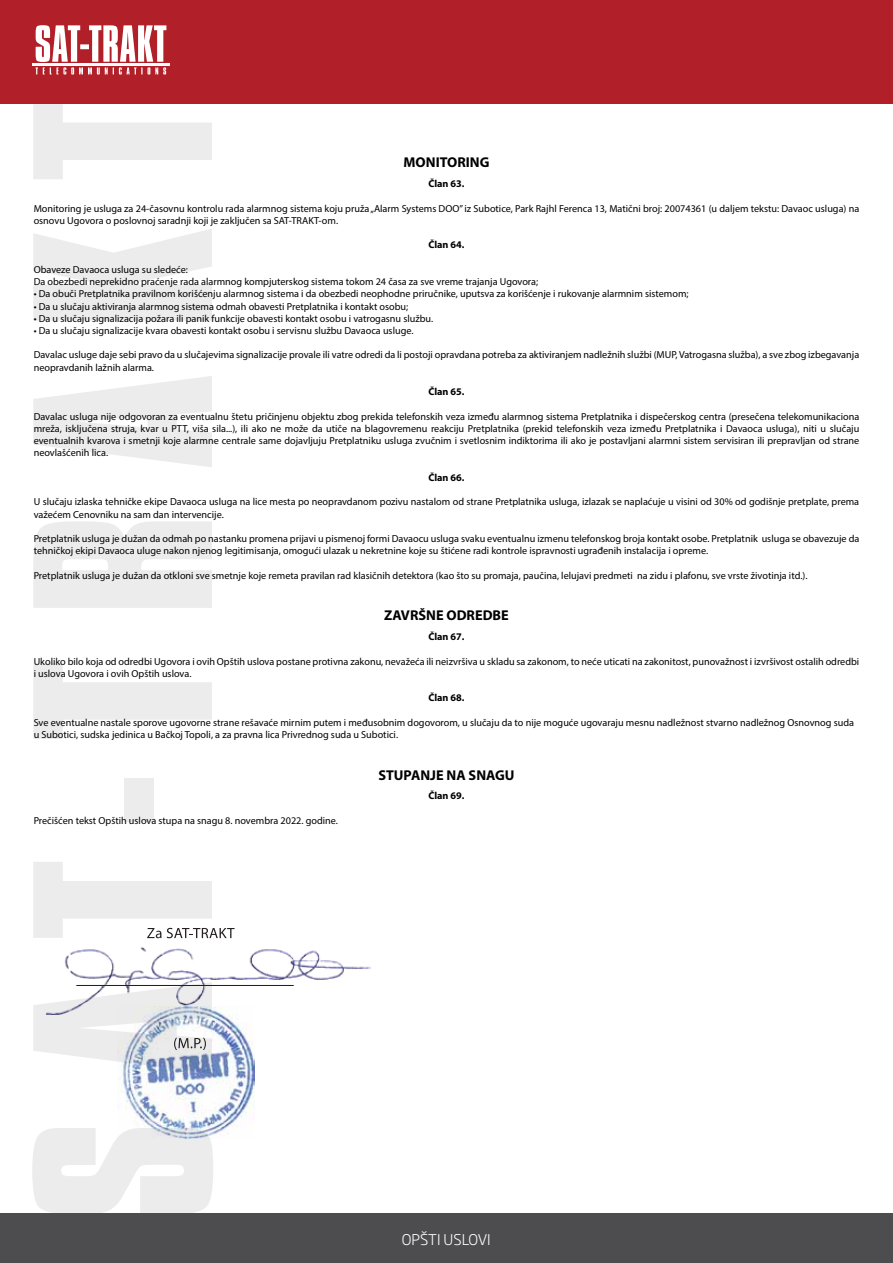
<style>
.page{position:relative;width:893px;height:1263px;background:#fff}
.page>*{position:absolute;margin:0;border:0;box-sizing:border-box;transform-origin:0 0}
.t1{font:300 14.55px "Soho Gothic Pro";color:#fff}
.t2{font:700 14.25px "Myriad Pro";color:#000}
.t3{font:10.2px/12.3px "Myriad Pro";color:#000}
.t4{font:700 10.2px "Myriad Pro";color:#000}
</style>
<div class="page">
<svg style="left:32px;top:1128px;width:181px;height:86px"></svg>
<div style="left:124px;top:779px;width:30px;height:43px;background:#ececed"></div>
<svg style="left:33px;top:663px;width:179px;height:76px"></svg>
<svg style="left:33px;top:521px;width:179px;height:87px"></svg>
<svg style="left:33px;top:376px;width:179px;height:91px"></svg>
<svg style="left:33px;top:229px;width:179px;height:92px"></svg>
<svg style="left:33px;top:103px;width:179px;height:76px"></svg>
<div style="left:0;top:0;width:893px;height:103px;background:#b12028"></div>
<hr style="left:33px;top:63px;width:137px;height:3px;background:#fff">
<svg style="left:35px;top:25px;width:131px;height:49px"></svg>
<div style="left:0;top:1214px;width:893px;height:49px;background:#4d4d4f"></div>
<svg style="left:33px;top:862px;width:202px;height:76px"></svg>
<svg style="left:33px;top:1004px;width:85px;height:58px"></svg>
<img style="left:118px;top:1015px;width:137px;height:123px">
<img style="left:45px;top:947px;width:325px;height:68px">
<hr style="left:76px;top:985px;width:218px;height:1px;background:#1e1b1c">
<h2 class="t2" style="left:404px;top:153px;width:87px">MONITORING</h2>
<p class="t4" style="left:428px;top:177px;width:38px">Član 63.</p>
<p class="t3" style="left:34px;top:202px;width:827px">Monitoring je usluga za 24-časovnu kontrolu rada alarmnog sistema koju pruža „Alarm Systems DOO” iz Subotice, Park Rajhl Ferenca 13, Matični broj: 20074361 (u daljem tekstu: Davaoc usluga) na osnovu Ugovora o poslovnoj saradnji koji je zaključen sa SAT-TRAKT-om.</p>
<p class="t4" style="left:428px;top:238px;width:38px">Član 64.</p>
<p class="t3" style="left:34px;top:263px;width:506px">Obaveze Davaoca usluga su sledeće:<br>Da obezbedi neprekidno praćenje rada alarmnog kompjuterskog sistema tokom 24 časa za sve vreme trajanja Ugovora;</p>
<p class="t3" style="left:34px;top:288px;width:656px">• Da obuči Pretplatnika pravilnom korišćenju alarmnog sistema i da obezbedi neophodne priručnike, uputsva za korišćenje i rukovanje alarmnim sistemom;</p>
<p class="t3" style="left:34px;top:300px;width:376px">• Da u slučaju aktiviranja alarmnog sistema odmah obavesti Pretplatnika i kontakt osobu;</p>
<p class="t3" style="left:34px;top:312px;width:401px">• Da u slučaju signalizacija požara ili panik funkcije obavesti kontakt osobu i vatrogasnu službu.</p>
<p class="t3" style="left:34px;top:324px;width:381px">• Da u slučaju signalizacije kvara obavesti kontakt osobu i servisnu službu Davaoca usluge.</p>
<p class="t3" style="left:34px;top:349px;width:827px">Davalac usluge daje sebi pravo da u slučajevima signalizacije provale ili vatre odredi da li postoji opravdana potreba za aktiviranjem nadležnih službi (MUP, Vatrogasna služba), a sve zbog izbegavanja neopravdanih lažnih alarma.</p>
<p class="t4" style="left:428px;top:385px;width:38px">Član 65.</p>
<p class="t3" style="left:34px;top:410px;width:827px;text-align:justify">Davalac usluga nije odgovoran za eventualnu štetu pričinjenu objektu zbog prekida telefonskih veza između alarmnog sistema Pretplatnika i dispečerskog centra (presečena telekomunikaciona mreža, isključena struja, kvar u PTT, viša sila...), ili ako ne može da utiče na blagovremenu reakciju Pretplatnika (prekid telefonskih veza između Pretplatnika i Davaoca usluga), niti u slučaju eventualnih kvarova i smetnji koje alarmne centrale same dojavljuju Pretplatniku usluga zvučnim i svetlosnim indiktorima ili ako je postavljani alarmni sistem servisiran ili prepravljan od strane neovlašćenih lica.</p>
<p class="t4" style="left:428px;top:471px;width:38px">Član 66.</p>
<p class="t3" style="left:34px;top:496px;width:827px">U slučaju izlaska tehničke ekipe Davaoca usluga na lice mesta po neopravdanom pozivu nastalom od strane Pretplatnika usluga, izlazak se naplaćuje u visini od 30% od godišnje pretplate, prema važećem Cenovniku na sam dan intervencije.</p>
<p class="t3" style="left:34px;top:532px;width:827px">Pretplatnik usluga je dužan da odmah po nastanku promena prijavi u pismenoj formi Davaocu usluga svaku eventualnu izmenu telefonskog broja kontakt osobe. Pretplatnik usluga se obavezuje da tehničkoj ekipi Davaoca uluge nakon njenog legitimisanja, omogući ulazak u nekretnine koje su štićene radi kontrole ispravnosti ugrađenih instalacija i opreme.</p>
<p class="t3" style="left:34px;top:569px;width:775px">Pretplatnik usluga je dužan da otkloni sve smetnje koje remeta pravilan rad klasičnih detektora (kao što su promaja, paučina, lelujavi predmeti na zidu i plafonu, sve vrste životinja itd.).</p>
<h2 class="t2" style="left:384px;top:606px;width:126px">ZAVRŠNE ODREDBE</h2>
<p class="t4" style="left:428px;top:630px;width:38px">Član 67.</p>
<p class="t3" style="left:34px;top:655px;width:827px">Ukoliko bilo koja od odredbi Ugovora i ovih Opštih uslova postane protivna zakonu, nevažeća ili neizvršiva u skladu sa zakonom, to neće uticati na zakonitost, punovažnost i izvršivost ostalih odredbi i uslova Ugovora i ovih Opštih uslova.</p>
<p class="t4" style="left:428px;top:691px;width:38px">Član 68.</p>
<p class="t3" style="left:34px;top:716px;width:822px">Sve eventualne nastale sporove ugovorne strane rešavaće mirnim putem i međusobnim dogovorom, u slučaju da to nije moguće ugovaraju mesnu nadležnost stvarno nadležnog Osnovnog suda u Subotici, sudska jedinica u Bačkoj Topoli, a za pravna lica Privrednog suda u Subotici.</p>
<h2 class="t2" style="left:378px;top:765px;width:138px">STUPANJE NA SNAGU</h2>
<p class="t4" style="left:428px;top:789px;width:38px">Član 69.</p>
<p class="t3" style="left:34px;top:814px;width:306px">Prečišćen tekst Opštih uslova stupa na snagu 8. novembra 2022. godine.</p>
<h1 class="t1" style="left:402px;top:1228px;width:91px">OPŠTI USLOVI</h1>
</div>
